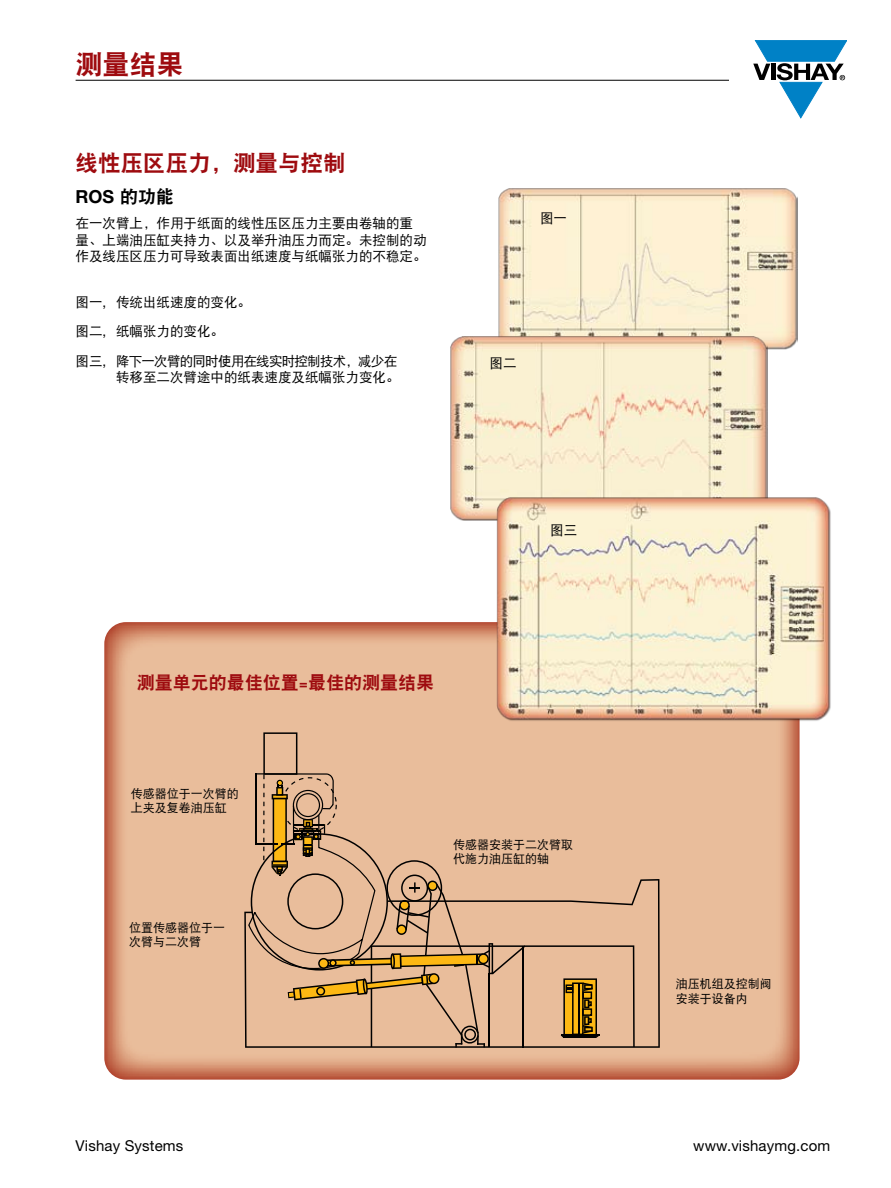
<style>
.page{position:relative;width:891px;height:1188px;background:#fff}
.page>*{position:absolute;margin:0;border:0;box-sizing:border-box;transform-origin:0 0}
.t1{font:27px "DFP Hei W9";color:#9e0b0f}
.t2{font:22.5px "DFP Hei W9";color:#9e0b0f}
.t3{font:18px "DFP Hei W9";color:#9e0b0f}
.t4{font:700 18px "Helvetica Neue LT Std";color:#000}
.t5{font:15px "Helvetica Neue LT Std";letter-spacing:.01em;color:#000}
.t6{font:13.5px/16.5px "DFP Hei W5";color:#000}
.t7{font:13.5px/29.4px "DFP Hei W5";letter-spacing:-.055em;color:#000}
.t8{font:12px/14.4px "DFP Hei W5 G Bpc EUC H";color:#000}
.s1{font-family:"DFP Hei W9";font-weight:400}
.s2{font-family:"Helvetica Neue LT Std"}
</style>
<div class="page">
<svg style="left:753px;top:40px;width:94px;height:78px"></svg>
<hr style="left:76px;top:80px;width:653px;height:1px;background:#000">
<img style="left:498px;top:188px;width:300px;height:162px">
<img style="left:450px;top:334px;width:317px;height:186px">
<img style="left:104px;top:622px;width:696px;height:458px">
<svg style="left:244px;top:879px;width:416px;height:169px;background:#cea789"></svg>
<svg style="left:248px;top:732px;width:387px;height:316px;background:#d9af8b"></svg>
<img style="left:496px;top:496px;width:335px;height:235px">
<h1 class="t1" style="left:76px;top:49px;width:109px">测量结果</h1>
<h2 class="t2" style="left:76px;top:150px;width:271px">线性压区压力，测量与控制</h2>
<h3 class="t4" style="left:76px;top:186px;width:100px">ROS <span class="s1">的功能</span></h3>
<p class="t6" style="left:76px;top:215px;width:352px">在一次臂上，作用于纸面的线性压区压力主要由卷轴的重量、上端油压缸夹持力、以及举升油压力而定。未控制的动作及线压区压力可导致表面出纸速度与纸幅张力的不稳定。</p>
<p class="t7" style="left:76px;top:287px;width:323px">图一<span class="s2">,</span> 传统出纸速度的变化。<br>图二<span class="s2">,</span> 纸幅张力的变化。<br>图三<span class="s2">,</span> 降下一次臂的同时使用在线实时控制技术，减少在</p>
<p class="t6" style="left:116px;top:369px;width:285px">转移至二次臂途中的纸表速度及纸幅张力变化。</p>
<p class="t6" style="left:540px;top:210px;width:28px">图一</p>
<p class="t6" style="left:490px;top:355px;width:28px">图二</p>
<p class="t6" style="left:550px;top:522px;width:28px">图三</p>
<h3 class="t3" style="left:137px;top:673px;width:299px">测量单元的最佳位置=最佳的测量结果</h3>
<p class="t8" style="left:131px;top:786px;width:109px">传感器位于一次臂的上夹及复卷油压缸</p>
<p class="t8" style="left:129px;top:920px;width:97px">位置传感器位于一次臂与二次臂</p>
<p class="t8" style="left:453px;top:837px;width:121px">传感器安装于二次臂取代施力油压缸的轴</p>
<p class="t8" style="left:676px;top:976px;width:97px">油压机组及控制阀安装于设备内</p>
<p class="t5" style="left:76px;top:1137px;width:109px">Vishay Systems</p>
<p class="t5" style="left:693px;top:1137px;width:138px">www.vishaymg.com</p>
</div>
